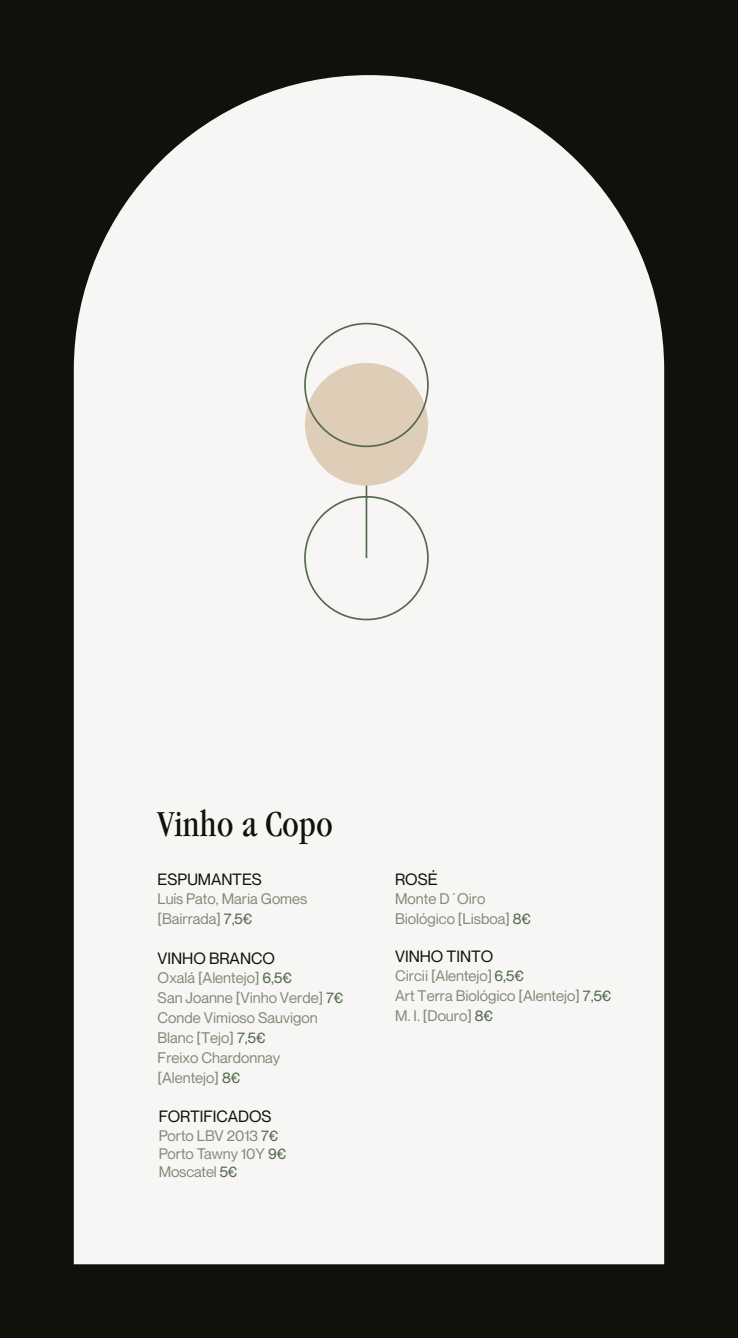
<style>
.page{position:relative;width:738px;height:1338px;background:#fff}
.page>*{position:absolute;margin:0;border:0;box-sizing:border-box;transform-origin:0 0}
.t1{font:condensed 38px "Garamond";color:#12100b}
.t2{font:16px "Neue Montreal";color:#12100b}
.t3{font:15px/20px "Neue Montreal";color:#818b76}
.s1{color:#536a4d}
</style>
<div class="page">
<div style="left:0;top:0;width:737px;height:1338px;background:#12100b"></div>
<div style="left:74px;top:75px;width:589px;height:1189px;background:#f7f6f5"></div>
<svg style="left:303px;top:322px;width:126px;height:299px;background:#e8e3db"></svg>
<h1 class="t1" style="left:157px;top:802px;width:177px">Vinho a Copo</h1>
<p class="t2" style="left:157px;top:869px;width:106px">ESPUMANTES</p>
<p class="t3" style="left:157px;top:888px;width:151px">Luís Pato, Maria Gomes [Bairrada] <span class="s1">7,5€</span></p>
<p class="t3" style="left:395px;top:888px;width:137px">Monte D´Oiro<br>Biológico [Lisboa] <span class="s1">8€</span></p>
<p class="t2" style="left:395px;top:869px;width:44px">ROSÉ</p>
<p class="t2" style="left:157px;top:948px;width:119px">VINHO BRANCO</p>
<p class="t3" style="left:157px;top:968px;width:187px">Oxalá [Alentejo] <span class="s1">6,5€<br></span>San Joanne [Vinho Verde] <span class="s1">7€<br></span>Conde Vimioso Sauvigon<br>Blanc [Tejo] <span class="s1">7,5€<br></span>Freixo Chardonnay [Alentejo] <span class="s1">8€</span></p>
<p class="t2" style="left:159px;top:1107px;width:114px">FORTIFICADOS</p>
<p class="t3" style="left:159px;top:1127px;width:129px;line-height:18px">Porto LBV 2013 <span class="s1">7€<br></span>Porto Tawny 10Y <span class="s1">9€<br></span>Moscatel <span class="s1">5€</span></p>
<p class="t2" style="left:395px;top:946px;width:100px">VINHO TINTO</p>
<p class="t3" style="left:395px;top:966px;width:217px">Circii [Alentejo]<span class="s1">6,5€<br></span>Art Terra Biológico [Alentejo] <span class="s1">7,5€<br></span>M. I. [Douro] <span class="s1">8€</span></p>
</div>
